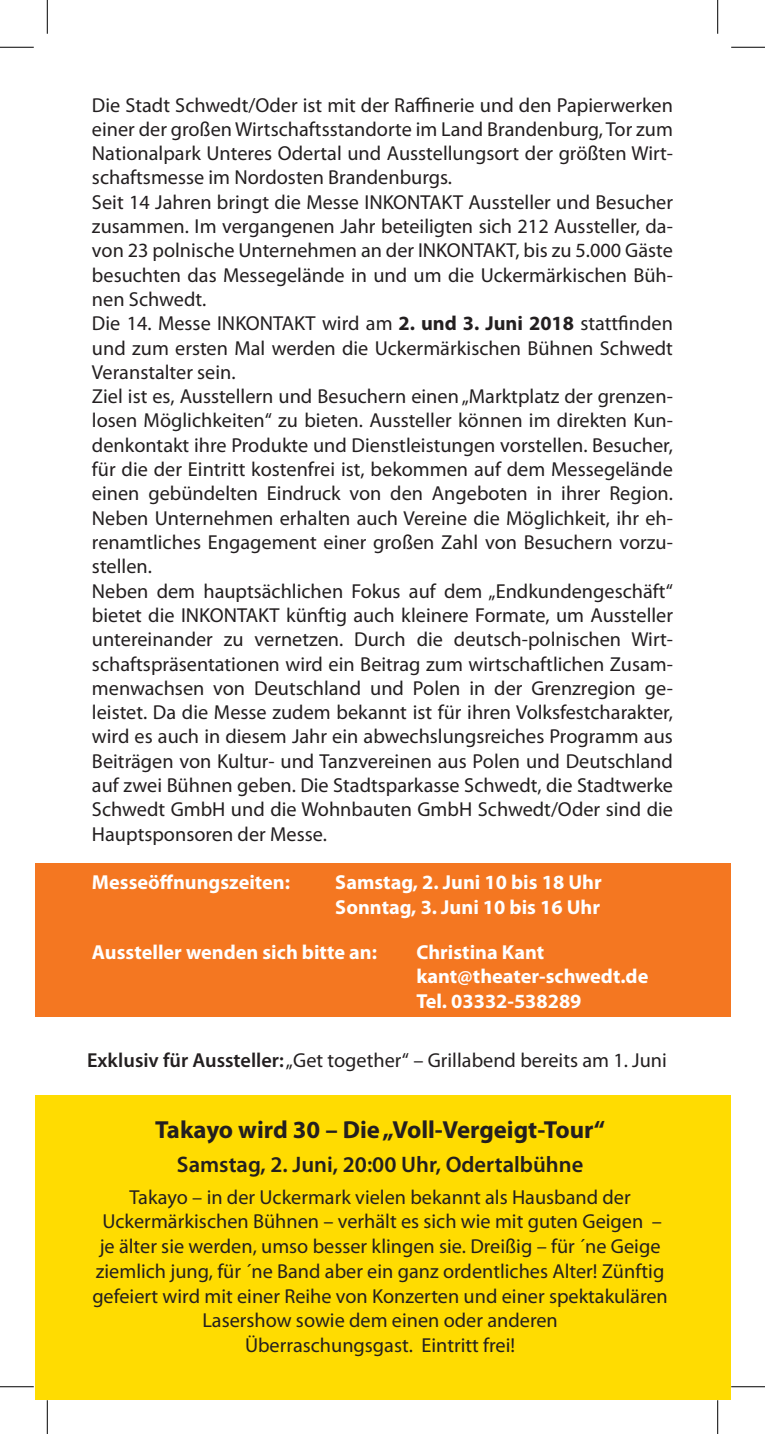
<style>
.page{position:relative;width:765px;height:1434px;background:#fff}
.page>*{position:absolute;margin:0;border:0;box-sizing:border-box;transform-origin:0 0}
.t1{font:700 24.75px "Myriad Pro";color:#231f20}
.t2{font:600 22.5px "Myriad Pro";color:#231f20}
.t3{font:20.25px/24.3px "Myriad Pro";color:#231f20;text-align:justify}
.t4{font:700 20.25px "Myriad Pro";color:#fff}
.s1{font-weight:700}
.s2{font-weight:600}
</style>
<div class="page">
<div style="left:34px;top:1095px;width:696px;height:304px;background:#ffdc01"></div>
<div style="left:34px;top:863px;width:696px;height:153px;background:#f47721"></div>
<hr style="left:0;top:47px;width:34px;height:1px;background:#000">
<hr style="left:730px;top:47px;width:34px;height:1px;background:#000">
<hr style="left:0;top:1386px;width:34px;height:1px;background:#000">
<hr style="left:730px;top:1386px;width:34px;height:1px;background:#000">
<hr style="left:47px;top:0;width:1px;height:34px;background:#000">
<hr style="left:47px;top:1400px;width:1px;height:34px;background:#000">
<hr style="left:717px;top:0;width:1px;height:34px;background:#000">
<hr style="left:717px;top:1400px;width:1px;height:34px;background:#000">
<p class="t3" style="left:92px;top:92px;width:582px">Die Stadt Schwedt/Oder ist mit der Raffinerie und den Papierwerken einer der großen Wirtschaftsstandorte im Land Brandenburg, Tor zum Nationalpark Unteres Odertal und Ausstellungsort der größten Wirt&shy;schaftsmesse im Nordosten Brandenburgs.</p>
<p class="t3" style="left:92px;top:189px;width:582px">Seit 14 Jahren bringt die Messe INKONTAKT Aussteller und Besucher zusammen. Im vergangenen Jahr beteiligten sich 212 Aussteller, da&shy;von 23 polnische Unternehmen an der INKONTAKT, bis zu 5.000 Gäste besuchten das Messegelände in und um die Uckermärkischen Büh&shy;nen Schwedt.</p>
<p class="t3" style="left:92px;top:311px;width:582px">Die 14. Messe INKONTAKT wird am <span class="s1">2. und 3. Juni 2018</span> stattfinden und zum ersten Mal werden die Uckermärkischen Bühnen Schwedt Veranstalter sein.</p>
<p class="t3" style="left:92px;top:384px;width:582px">Ziel ist es, Ausstellern und Besuchern einen „Marktplatz der grenzen&shy;losen Möglichkeiten“ zu bieten. Aussteller können im direkten Kun&shy;denkontakt ihre Produkte und Dienstleistungen vorstellen. Besucher, für die der Eintritt kostenfrei ist, bekommen auf dem Messegelände einen gebündelten Eindruck von den Angeboten in ihrer Region.<br>Neben Unternehmen erhalten auch Vereine die Möglichkeit, ihr eh&shy;renamtliches Engagement einer großen Zahl von Besuchern vorzu&shy;stellen.</p>
<p class="t3" style="left:92px;top:578px;width:582px">Neben dem hauptsächlichen Fokus auf dem „Endkundengeschäft“ bietet die INKONTAKT künftig auch kleinere Formate, um Aussteller untereinander zu vernetzen. Durch die deutsch-polnischen Wirt&shy;schaftspräsentationen wird ein Beitrag zum wirtschaftlichen Zusam&shy;menwachsen von Deutschland und Polen in der Grenzregion ge&shy;leistet. Da die Messe zudem bekannt ist für ihren Volksfestcharakter, wird es auch in diesem Jahr ein abwechslungsreiches Programm aus Beiträgen von Kultur- und Tanzvereinen aus Polen und Deutschland auf zwei Bühnen geben. Die Stadtsparkasse Schwedt, die Stadtwerke Schwedt GmbH und die Wohnbauten GmbH Schwedt/Oder sind die Hauptsponsoren der Messe.</p>
<p class="t4" style="left:92px;top:869px;width:199px">Messeöffnungszeiten:</p>
<p class="t4" style="left:335px;top:869px;width:268px">Samstag, 2. Juni 10 bis 18 Uhr</p>
<p class="t4" style="left:335px;top:893px;width:266px">Sonntag, 3. Juni 10 bis 16 Uhr</p>
<p class="t4" style="left:92px;top:939px;width:286px">Aussteller wenden sich bitte an:</p>
<p class="t4" style="left:416px;top:939px;width:129px">Christina Kant</p>
<p class="t4" style="left:416px;top:963px;width:233px">kant@theater-schwedt.de</p>
<p class="t4" style="left:416px;top:988px;width:167px">Tel. 03332-538289</p>
<p class="t3" style="left:87px;top:1047px;width:581px"><span class="s2">Exklusiv für Aussteller:</span> „Get together“ – Grillabend bereits am 1. Juni</p>
<p class="t1" style="left:155px;top:1114px;width:451px">Takayo wird 30 – Die „Voll-Vergeigt-Tour“</p>
<p class="t2" style="left:177px;top:1150px;width:407px">Samstag, 2. Juni, 20:00 Uhr, Odertalbühne</p>
<p class="t3" style="left:129px;top:1184px;width:502px">Takayo – in der Uckermark vielen bekannt als Hausband der</p>
<p class="t3" style="left:92px;top:1209px;width:576px;text-align:center">Uckermärkischen Bühnen – verhält es sich wie mit guten Geigen – je älter sie werden, umso besser klingen sie. Dreißig – für ´ne Geige ziemlich jung, für ´ne Band aber ein ganz ordentliches Alter! Zünftig gefeiert wird mit einer Reihe von Konzerten und einer spektakulären Lasershow sowie dem einen oder anderen</p>
<p class="t3" style="left:245px;top:1333px;width:271px">Überraschungsgast. Eintritt frei!</p>
</div>
